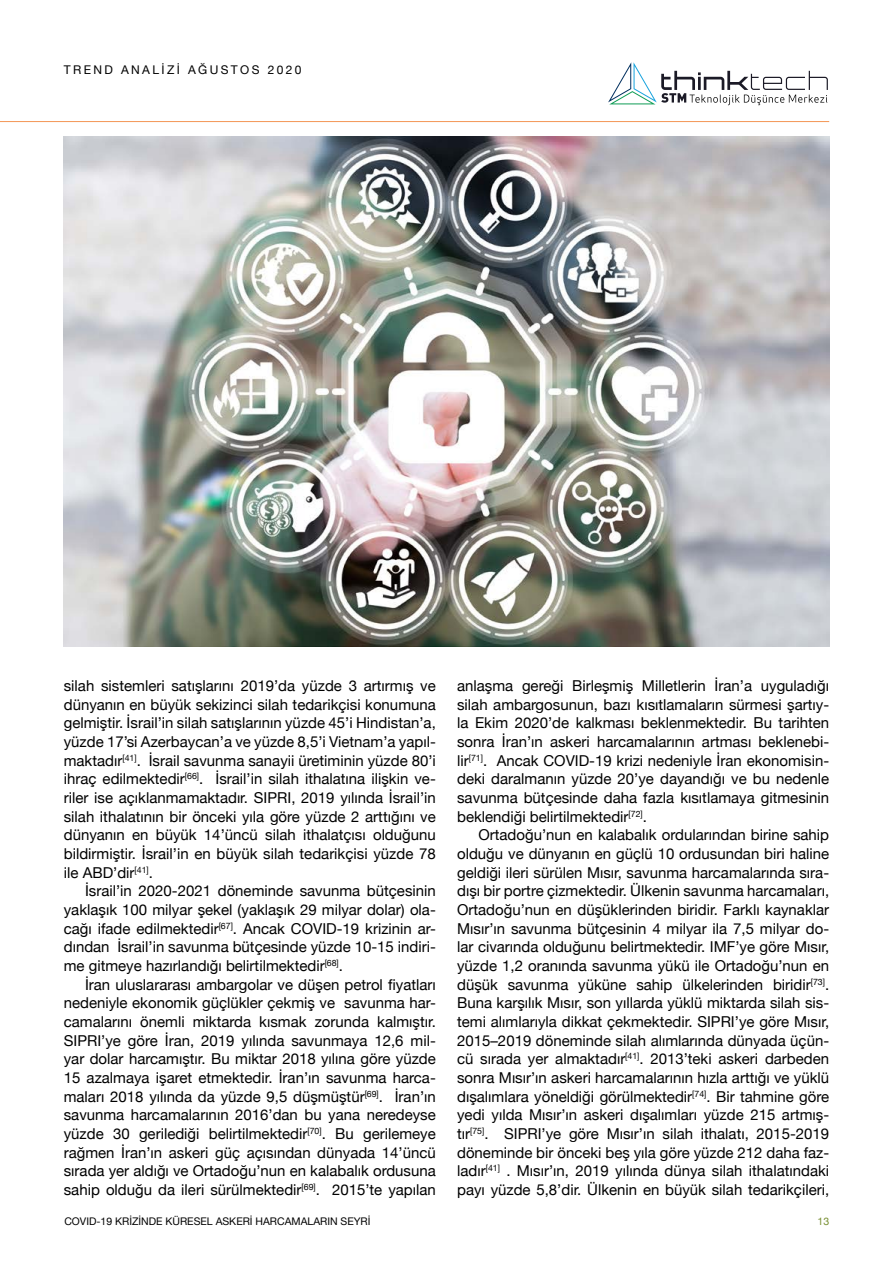
<style>
.page{position:relative;width:893px;height:1263px;background:#fff}
.page>*{position:absolute;margin:0;border:0;box-sizing:border-box;transform-origin:0 0}
.t1{font:15px/18.6px "Helvetica Neue";color:#000;text-align:justify}
.t2{font:12px "Helvetica Neue";letter-spacing:.2em;color:#000}
.t3{font:10.5px "Helvetica Neue";color:#000}
.t4{font:10.5px "Helvetica Neue";color:#768d2e}
</style>
<div class="page">
<hr style="left:0;top:121px;width:829px;height:1px;background:#f49655">
<svg style="left:608px;top:62px;width:220px;height:43px"></svg>
<img style="left:64px;top:136px;width:765px;height:510px">
<p class="t2" style="left:64px;top:61px;width:239px">TREND ANALİZİ AĞUSTOS 2020</p>
<p class="t1" style="left:64px;top:677px;width:374px">silah sistemleri satışlarını 2019’da yüzde 3 artırmış ve dünyanın en büyük sekizinci silah tedarikçisi konumuna gelmiştir. İsrail’in silah satışlarının yüzde 45’i Hindistan’a, yüzde 17’si Azerbaycan’a ve yüzde 8,5’i Vietnam’a yapıl&shy;maktadır<sup>[41]</sup>. İsrail savunma sanayii üretiminin yüzde 80’i ihraç edilmektedir<sup>[66]</sup>. İsrail’in silah ithalatına ilişkin ve&shy;riler ise açıklanmamaktadır. SIPRI, 2019 yılında İsrail’in silah ithalatının bir önceki yıla göre yüzde 2 arttığını ve dünyanın en büyük 14’üncü silah ithalatçısı olduğunu bildirmiştir. İsrail’in en büyük silah tedarikçisi yüzde 78 ile ABD’dir<sup>[41]</sup>.</p>
<p class="t1" style="left:64px;top:883px;width:374px;text-indent:21px">İsrail’in 2020-2021 döneminde savunma bütçesinin yaklaşık 100 milyar şekel (yaklaşık 29 milyar dolar) ola&shy;cağı ifade edilmektedir<sup>[67]</sup>. Ancak COVID-19 krizinin ar&shy;dından İsrail’in savunma bütçesinde yüzde 10-15 indiri&shy;me gitmeye hazırlandığı belirtilmektedir<sup>[68]</sup>.</p>
<p class="t1" style="left:64px;top:976px;width:374px;text-indent:21px">İran uluslararası ambargolar ve düşen petrol fiyatları nedeniyle ekonomik güçlükler çekmiş ve savunma har&shy;camalarını önemli miktarda kısmak zorunda kalmıştır.<br>SIPRI’ye göre İran, 2019 yılında savunmaya 12,6 mil&shy;yar dolar harcamıştır. Bu miktar 2018 yılına göre yüzde 15 azalmaya işaret etmektedir. İran’ın savunma harca&shy;maları 2018 yılında da yüzde 9,5 düşmüştür<sup>[69]</sup>. İran’ın savunma harcamalarının 2016’dan bu yana neredeyse yüzde 30 gerilediği belirtilmektedir<sup>[70]</sup>. Bu gerilemeye rağmen İran’ın askeri güç açısından dünyada 14’üncü sırada yer aldığı ve Ortadoğu’nun en kalabalık ordusuna sahip olduğu da ileri sürülmektedir<sup>[69]</sup>. 2015’te yapılan</p>
<p class="t1" style="left:457px;top:677px;width:374px">anlaşma gereği Birleşmiş Milletlerin İran’a uyguladığı silah ambargosunun, bazı kısıtlamaların sürmesi şartıy&shy;la Ekim 2020’de kalkması beklenmektedir. Bu tarihten sonra İran’ın askeri harcamalarının artması beklenebi&shy;lir<sup>[71]</sup>. Ancak COVID-19 krizi nedeniyle İran ekonomisin&shy;deki daralmanın yüzde 20’ye dayandığı ve bu nedenle savunma bütçesinde daha fazla kısıtlamaya gitmesinin beklendiği belirtilmektedir<sup>[72]</sup>.</p>
<p class="t1" style="left:457px;top:827px;width:374px;text-indent:21px">Ortadoğu’nun en kalabalık ordularından birine sahip olduğu ve dünyanın en güçlü 10 ordusundan biri haline geldiği ileri sürülen Mısır, savunma harcamalarında sıra&shy;dışı bir portre çizmektedir. Ülkenin savunma harcamaları, Ortadoğu’nun en düşüklerinden biridir. Farklı kaynaklar Mısır’ın savunma bütçesinin 4 milyar ila 7,5 milyar do&shy;lar civarında olduğunu belirtmektedir. IMF’ye göre Mısır, yüzde 1,2 oranında savunma yükü ile Ortadoğu’nun en düşük savunma yüküne sahip ülkelerinden biridir<sup>[73]</sup>.<br>Buna karşılık Mısır, son yıllarda yüklü miktarda silah sis&shy;temi alımlarıyla dikkat çekmektedir. SIPRI’ye göre Mısır, 2015–2019 döneminde silah alımlarında dünyada üçün&shy;cü sırada yer almaktadır<sup>[41]</sup>. 2013’teki askeri darbeden sonra Mısır’ın askeri harcamalarının hızla arttığı ve yüklü dışalımlara yöneldiği görülmektedir<sup>[74]</sup>. Bir tahmine göre yedi yılda Mısır’ın askeri dışalımları yüzde 215 artmış&shy;tır<sup>[75]</sup>. SIPRI’ye göre Mısır’ın silah ithalatı, 2015-2019 döneminde bir önceki beş yıla göre yüzde 212 daha faz&shy;ladır<sup>[41]</sup> . Mısır’ın, 2019 yılında dünya silah ithalatındaki payı yüzde 5,8’dir. Ülkenin en büyük silah tedarikçileri,</p>
<p class="t3" style="left:64px;top:1214px;width:308px">COVID-19 KRİZİNDE KÜRESEL ASKERİ HARCAMALARIN SEYRİ</p>
<p class="t4" style="left:817px;top:1214px;width:13px">13</p>
</div>
